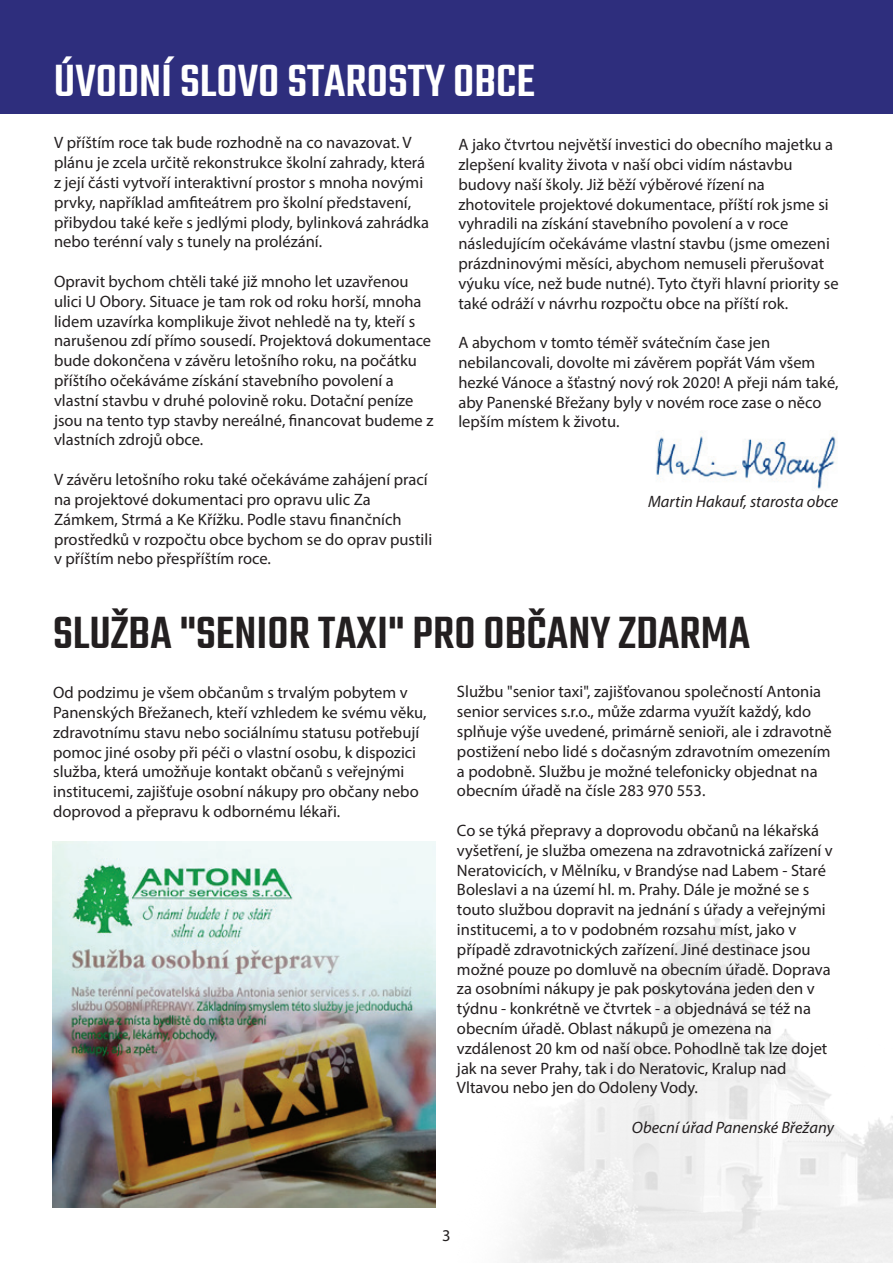
<style>
.page{position:relative;width:893px;height:1263px;background:#2e2e7d}
.page>*{position:absolute;margin:0;border:0;box-sizing:border-box;transform-origin:0 0}
.t1{font:500 49.5px "Teko";color:#231f20}
.t2{font:500 49.5px "Teko";color:#fff}
.t3{font:16.5px/19.8px "Myriad Pro";color:#231f20}
.t4{font:italic 16.5px "Myriad Pro";color:#231f20}
</style>
<div class="page">
<div style="left:0;top:115px;width:893px;height:1148px;background:#fff"></div>
<img style="left:509px;top:907px;width:384px;height:356px">
<img style="left:52px;top:841px;width:383px;height:366px">
<img style="left:656px;top:430px;width:180px;height:60px">
<h1 class="t2" style="left:54px;top:52px;width:483px">ÚVODNÍ SLOVO STAROSTY OBCE</h1>
<p class="t3" style="left:54px;top:133px;width:377px">V příštím roce tak bude rozhodně na co navazovat. V plánu je zcela určitě rekonstrukce školní zahrady, která z její části vytvoří interaktivní prostor s mnoha novými prvky, například amfiteátrem pro školní představení, přibydou také keře s jedlými plody, bylinková zahrádka nebo terénní valy s tunely na prolézání.</p>
<p class="t3" style="left:54px;top:271px;width:381px">Opravit bychom chtěli také již mnoho let uzavřenou ulici U Obory. Situace je tam rok od roku horší, mnoha lidem uzavírka komplikuje život nehledě na ty, kteří s narušenou zdí přímo sousedí. Projektová dokumentace bude dokončena v závěru letošního roku, na počátku příštího očekáváme získání stavebního povolení a vlastní stavbu v druhé polovině roku. Dotační peníze jsou na tento typ stavby nereálné, financovat budeme z vlastních zdrojů obce.</p>
<p class="t3" style="left:54px;top:469px;width:380px">V závěru letošního roku také očekáváme zahájení prací na projektové dokumentaci pro opravu ulic Za Zámkem, Strmá a Ke Křížku. Podle stavu finančních prostředků v rozpočtu obce bychom se do oprav pustili v příštím nebo přespříštím roce.</p>
<p class="t3" style="left:458px;top:135px;width:382px">A jako čtvrtou největší investici do obecního majetku a zlepšení kvality života v naší obci vidím nástavbu budovy naší školy. Již běží výběrové řízení na zhotovitele projektové dokumentace, příští rok jsme si vyhradili na získání stavebního povolení a v roce následujícím očekáváme vlastní stavbu (jsme omezeni prázdninovými měsíci, abychom nemuseli přerušovat výuku více, než bude nutné). Tyto čtyři hlavní priority se také odráží v návrhu rozpočtu obce na příští rok.</p>
<p class="t3" style="left:458px;top:333px;width:382px">A abychom v tomto téměř svátečním čase jen nebilancovali, dovolte mi závěrem popřát Vám všem hezké Vánoce a šťastný nový rok 2020! A přeji nám také, aby Panenské Břežany byly v novém roce zase o něco lepším místem k životu.</p>
<p class="t4" style="left:648px;top:491px;width:192px">Martin Hakauf, starosta obce</p>
<h1 class="t1" style="left:53px;top:604px;width:698px">SLUŽBA "SENIOR TAXI" PRO OBČANY ZDARMA</h1>
<p class="t3" style="left:53px;top:682px;width:375px">Od podzimu je všem občanům s trvalým pobytem v Panenských Břežanech, kteří vzhledem ke svému věku, zdravotnímu stavu nebo sociálnímu statusu potřebují pomoc jiné osoby při péči o vlastní osobu, k dispozici služba, která umožňuje kontakt občanů s veřejnými institucemi, zajišťuje osobní nákupy pro občany nebo doprovod a přepravu k odbornému lékaři.</p>
<p class="t3" style="left:457px;top:682px;width:376px">Službu "senior taxi", zajišťovanou společností Antonia senior services s.r.o., může zdarma využít každý, kdo splňuje výše uvedené, primárně senioři, ale i zdravotně postižení nebo lidé s dočasným zdravotním omezením a podobně. Službu je možné telefonicky objednat na obecním úřadě na čísle 283 970 553.</p>
<p class="t3" style="left:457px;top:820px;width:377px">Co se týká přepravy a doprovodu občanů na lékařská vyšetření, je služba omezena na zdravotnická zařízení v Neratovicích, v Mělníku, v Brandýse nad Labem - Staré Boleslavi a na území hl. m. Prahy. Dále je možné se s touto službou dopravit na jednání s úřady a veřejnými institucemi, a to v podobném rozsahu míst, jako v případě zdravotnických zařízení. Jiné destinace jsou možné pouze po domluvě na obecním úřadě. Doprava za osobními nákupy je pak poskytována jeden den v týdnu - konkrétně ve čtvrtek - a objednává se též na obecním úřadě. Oblast nákupů je omezena na vzdálenost 20 km od naší obce. Pohodlně tak lze dojet jak na sever Prahy, tak i do Neratovic, Kralup nad Vltavou nebo jen do Odoleny Vody.</p>
<p class="t4" style="left:632px;top:1117px;width:204px">Obecní úřad Panenské Břežany</p>
<p class="t3" style="left:442px;top:1226px;width:10px">3</p>
</div>
